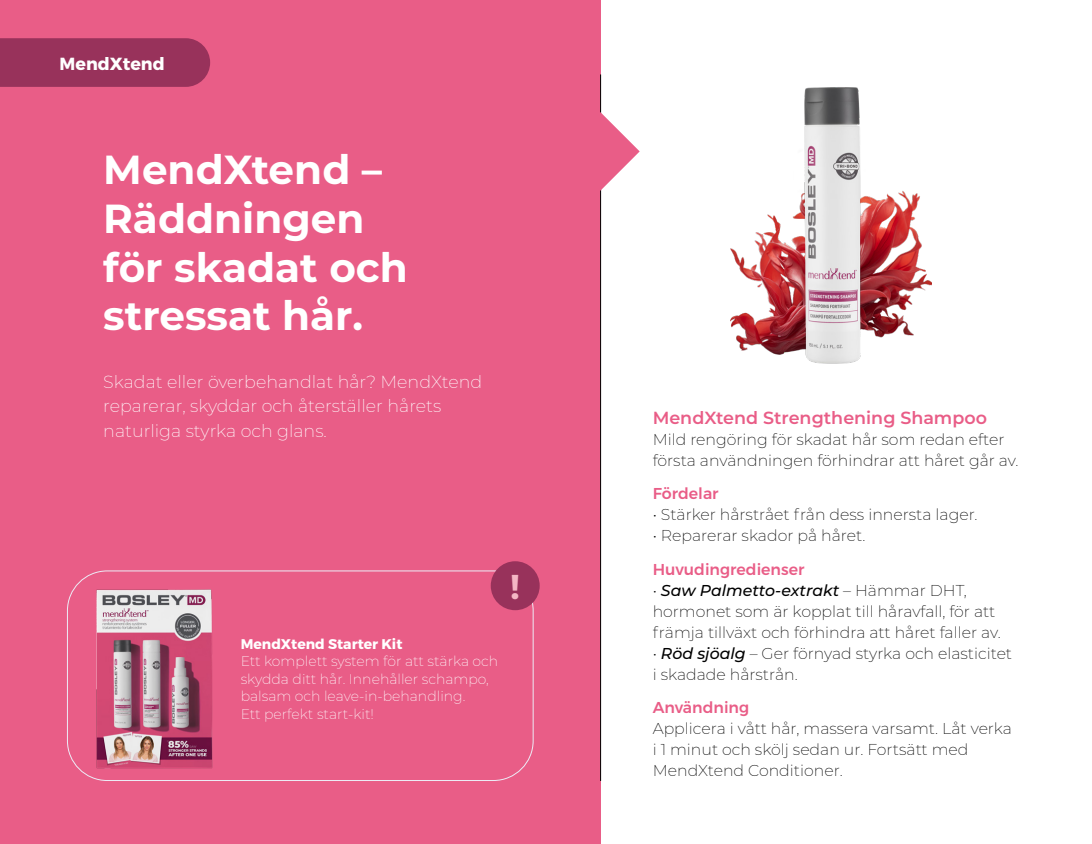
<style>
.page{position:relative;width:1092px;height:844px;background:#fff}
.page>*{position:absolute;margin:0;border:0;box-sizing:border-box;transform-origin:0 0}
.t1{font:100 40.43px/48.6px "Montserrat";color:#fff}
.t2{font:100 34.48px "Montserrat";color:#f4b7c5}
.t3{font:200 17.5px/24.5px "Montserrat";color:#fff}
.t4{font:600 17.5px "Montserrat";color:#e95d87}
.t5{font:700 17.5px "Montserrat";color:#fff}
.t6{font:200 15.75px/21px "Montserrat";color:#000}
.t7{font:500 15.75px "Montserrat";color:#e95d87}
.t8{font:200 14px/17.5px "Montserrat";color:#fff}
.t9{font:700 14px "Montserrat";color:#fff}
.s1{font-weight:500;font-style:italic}
</style>
<div class="page">
<div style="left:0;top:0;width:600px;height:843px;background:#e95d87"></div>
<div style="left:0;top:38px;width:210px;height:49px;background:#98325b"></div>
<img style="left:730px;top:193px;width:201px;height:158px">
<img style="left:748px;top:87px;width:163px;height:277px">
<hr style="left:600px;top:74px;width:1px;height:706px;background:#000">
<img style="left:67px;top:572px;width:192px;height:209px">
<div style="left:67px;top:570px;width:466px;height:210px;border:1px solid #edebf6;border-radius:40px"></div>
<div style="left:490px;top:561px;width:49px;height:49px;background:#98325b;border-radius:50%"></div>
<svg style="left:600px;top:112px;width:39px;height:79px"></svg>
<p class="t5" style="left:60px;top:53px;width:107px">MendXtend</p>
<h1 class="t1" style="left:103px;top:145px;width:306px">MendXtend –<br>Räddningen för skadat och stressat hår.</h1>
<p class="t3" style="left:103px;top:368px;width:380px">Skadat eller överbehandlat hår? MendXtend reparerar, skyddar och återställer hårets naturliga styrka och glans.</p>
<h2 class="t2" style="left:510px;top:564px;width:11px">!</h2>
<p class="t9" style="left:241px;top:635px;width:163px">MendXtend Starter Kit</p>
<p class="t8" style="left:241px;top:652px;width:259px">Ett komplett system för att stärka och skydda ditt hår. Innehåller schampo, balsam och leave-in-behandling.<br>Ett perfekt start-kit!</p>
<p class="t4" style="left:652px;top:405px;width:336px">MendXtend Strengthening Shampoo</p>
<p class="t6" style="left:652px;top:428px;width:367px">Mild rengöring för skadat hår som redan efter första användningen förhindrar att håret går av.</p>
<p class="t7" style="left:652px;top:484px;width:67px">Fördelar</p>
<p class="t6" style="left:652px;top:503px;width:326px">• Stärker hårstrået från dess innersta lager.</p>
<p class="t6" style="left:652px;top:524px;width:214px">• Reparerar skador på håret.</p>
<p class="t7" style="left:652px;top:559px;width:153px">Huvudingredienser</p>
<p class="t6" style="left:652px;top:579px;width:349px">• <span class="s1">Saw Palmetto-extrakt</span> – Hämmar DHT, hormonet som är kopplat till håravfall, för att främja tillväxt och förhindra att håret faller av.</p>
<p class="t6" style="left:652px;top:642px;width:361px">• <span class="s1">Röd sjöalg</span> – Ger förnyad styrka och elasticitet i skadade hårstrån.</p>
<p class="t7" style="left:652px;top:697px;width:98px">Användning</p>
<p class="t6" style="left:652px;top:717px;width:361px">Applicera i vått hår, massera varsamt. Låt verka i 1 minut och skölj sedan ur. Fortsätt med<br>MendXtend Conditioner.</p>
</div>
